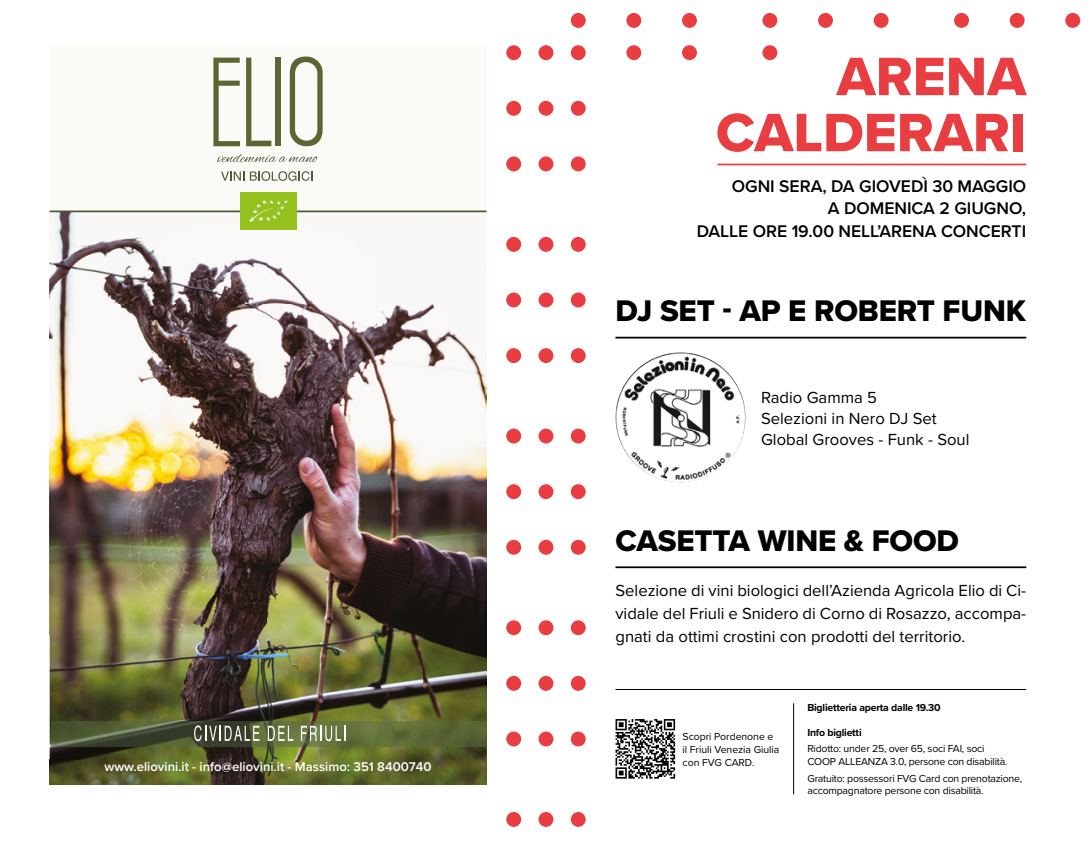
<style>
.page{position:relative;width:1092px;height:844px;background:#fff}
.page>*{position:absolute;margin:0;border:0;box-sizing:border-box;transform-origin:0 0}
.t1{font:56px/56px "Proxima Nova Extrabld";color:#e83e41;text-align:right}
.t2{font:30.97px "Proxima Nova Extrabld";letter-spacing:-.005em;color:#000}
.t3{font:600 17.5px/22.8px "Proxima Nova";color:#000;text-align:right}
.t4{font:16.62px/21px "Proxima Nova";color:#000}
.t5{font:600 13.12px "Proxima Nova";color:#fff}
.t6{font:10.5px/12.6px "Proxima Nova";letter-spacing:-.02em;color:#000}
.t7{font:700 10.5px "Proxima Nova";letter-spacing:-.02em;color:#000}
</style>
<div class="page">
<div style="left:50px;top:45px;width:436px;height:739px;background:#fbfaf7"></div>
<img style="left:50px;top:759px;width:436px;height:25px">
<img style="left:50px;top:212px;width:436px;height:422px">
<img style="left:50px;top:634px;width:124px;height:94px">
<img style="left:174px;top:634px;width:312px;height:87px">
<img style="left:50px;top:728px;width:15px;height:31px">
<img style="left:65px;top:746px;width:421px;height:13px">
<img style="left:51px;top:721px;width:435px;height:25px">
<svg style="left:194px;top:725px;width:65px;height:16px"></svg>
<svg style="left:268px;top:725px;width:25px;height:15px"></svg>
<svg style="left:301px;top:725px;width:44px;height:16px"></svg>
<svg style="left:213px;top:58px;width:27px;height:88px"></svg>
<svg style="left:246px;top:58px;width:25px;height:88px"></svg>
<div style="left:275px;top:58px;width:5px;height:88px;background:#5d6533"></div>
<svg style="left:290px;top:56px;width:32px;height:90px"></svg>
<svg style="left:217px;top:154px;width:101px;height:8px"></svg>
<svg style="left:221px;top:171px;width:23px;height:9px"></svg>
<svg style="left:250px;top:171px;width:63px;height:10px"></svg>
<hr style="left:50px;top:210px;width:436px;height:2px;background:#4c5937">
<div style="left:240px;top:193px;width:56px;height:37px;background:#95c11f"></div>
<svg style="left:249px;top:200px;width:39px;height:22px"></svg>
<hr style="left:793px;top:703px;width:1px;height:91px;background:#000">
<hr style="left:717px;top:163px;width:309px;height:2px;background:#e83e41">
<hr style="left:615px;top:336px;width:411px;height:2px;background:#000">
<img style="left:615px;top:352px;width:130px;height:130px;border-radius:65px">
<hr style="left:615px;top:566px;width:411px;height:2px;background:#000">
<hr style="left:615px;top:688px;width:411px;height:1px;background:#000">
<div style="left:570px;top:292px;width:15px;height:15px;background:#e83e41;border-radius:50%"></div>
<div style="left:570px;top:348px;width:15px;height:15px;background:#e83e41;border-radius:50%"></div>
<div style="left:570px;top:237px;width:15px;height:15px;background:#e83e41;border-radius:50%"></div>
<div style="left:570px;top:484px;width:15px;height:15px;background:#e83e41;border-radius:50%"></div>
<div style="left:570px;top:539px;width:15px;height:15px;background:#e83e41;border-radius:50%"></div>
<div style="left:570px;top:428px;width:15px;height:15px;background:#e83e41;border-radius:50%"></div>
<div style="left:538px;top:292px;width:15px;height:15px;background:#e83e41;border-radius:50%"></div>
<div style="left:538px;top:348px;width:15px;height:15px;background:#e83e41;border-radius:50%"></div>
<div style="left:538px;top:237px;width:15px;height:15px;background:#e83e41;border-radius:50%"></div>
<div style="left:506px;top:292px;width:15px;height:15px;background:#e83e41;border-radius:50%"></div>
<div style="left:506px;top:348px;width:15px;height:15px;background:#e83e41;border-radius:50%"></div>
<div style="left:506px;top:237px;width:15px;height:15px;background:#e83e41;border-radius:50%"></div>
<div style="left:538px;top:484px;width:15px;height:15px;background:#e83e41;border-radius:50%"></div>
<div style="left:538px;top:539px;width:15px;height:15px;background:#e83e41;border-radius:50%"></div>
<div style="left:538px;top:428px;width:15px;height:15px;background:#e83e41;border-radius:50%"></div>
<div style="left:506px;top:484px;width:15px;height:15px;background:#e83e41;border-radius:50%"></div>
<div style="left:506px;top:539px;width:15px;height:15px;background:#e83e41;border-radius:50%"></div>
<div style="left:506px;top:428px;width:15px;height:15px;background:#e83e41;border-radius:50%"></div>
<div style="left:570px;top:675px;width:15px;height:15px;background:#e83e41;border-radius:50%"></div>
<div style="left:570px;top:731px;width:15px;height:15px;background:#e83e41;border-radius:50%"></div>
<div style="left:570px;top:620px;width:15px;height:15px;background:#e83e41;border-radius:50%"></div>
<div style="left:538px;top:675px;width:15px;height:15px;background:#e83e41;border-radius:50%"></div>
<div style="left:538px;top:731px;width:15px;height:15px;background:#e83e41;border-radius:50%"></div>
<div style="left:538px;top:620px;width:15px;height:15px;background:#e83e41;border-radius:50%"></div>
<div style="left:506px;top:675px;width:15px;height:15px;background:#e83e41;border-radius:50%"></div>
<div style="left:506px;top:731px;width:15px;height:15px;background:#e83e41;border-radius:50%"></div>
<div style="left:506px;top:620px;width:15px;height:15px;background:#e83e41;border-radius:50%"></div>
<div style="left:570px;top:811px;width:15px;height:15px;background:#e83e41;border-radius:50%"></div>
<div style="left:538px;top:811px;width:15px;height:15px;background:#e83e41;border-radius:50%"></div>
<div style="left:506px;top:811px;width:15px;height:15px;background:#e83e41;border-radius:50%"></div>
<div style="left:570px;top:101px;width:15px;height:15px;background:#e83e41;border-radius:50%"></div>
<div style="left:570px;top:156px;width:15px;height:15px;background:#e83e41;border-radius:50%"></div>
<div style="left:570px;top:45px;width:15px;height:15px;background:#e83e41;border-radius:50%"></div>
<div style="left:538px;top:101px;width:15px;height:15px;background:#e83e41;border-radius:50%"></div>
<div style="left:538px;top:156px;width:15px;height:15px;background:#e83e41;border-radius:50%"></div>
<div style="left:538px;top:45px;width:15px;height:15px;background:#e83e41;border-radius:50%"></div>
<div style="left:506px;top:101px;width:15px;height:15px;background:#e83e41;border-radius:50%"></div>
<div style="left:506px;top:156px;width:15px;height:15px;background:#e83e41;border-radius:50%"></div>
<div style="left:506px;top:45px;width:15px;height:15px;background:#e83e41;border-radius:50%"></div>
<div style="left:626px;top:45px;width:15px;height:15px;background:#e83e41;border-radius:50%"></div>
<div style="left:682px;top:45px;width:15px;height:15px;background:#e83e41;border-radius:50%"></div>
<div style="left:626px;top:13px;width:15px;height:15px;background:#e83e41;border-radius:50%"></div>
<div style="left:570px;top:13px;width:15px;height:15px;background:#e83e41;border-radius:50%"></div>
<div style="left:682px;top:13px;width:15px;height:15px;background:#e83e41;border-radius:50%"></div>
<div style="left:1009px;top:13px;width:15px;height:15px;background:#e83e41;border-radius:50%"></div>
<div style="left:954px;top:13px;width:14px;height:15px;background:#e83e41;border-radius:50%"></div>
<div style="left:1065px;top:13px;width:15px;height:15px;background:#e83e41;border-radius:50%"></div>
<div style="left:818px;top:13px;width:14px;height:15px;background:#e83e41;border-radius:50%"></div>
<div style="left:762px;top:13px;width:15px;height:15px;background:#e83e41;border-radius:50%"></div>
<div style="left:762px;top:45px;width:15px;height:15px;background:#e83e41;border-radius:50%"></div>
<div style="left:873px;top:13px;width:15px;height:15px;background:#e83e41;border-radius:50%"></div>
<svg style="left:615px;top:719px;width:60px;height:59px"></svg>
<p class="t5" style="left:104px;top:756px;width:328px">www.eliovini.it - info@eliovini.it - Massimo: 351 8400740</p>
<h1 class="t1" style="left:716px;top:48px;width:312px">ARENA<br>CALDERARI</h1>
<p class="t3" style="left:696px;top:174px;width:331px">OGNI SERA, DA GIOVEDÌ 30 MAGGIO<br>A DOMENICA 2 GIUGNO,<br>DALLE ORE 19.00 NELL’ARENA CONCERTI</p>
<h2 class="t2" style="left:615px;top:287px;width:412px">DJ SET - AP E ROBERT FUNK</h2>
<p class="t4" style="left:761px;top:386px;width:210px">Radio Gamma 5<br>Selezioni in Nero DJ Set<br>Global Grooves - Funk - Soul</p>
<h2 class="t2" style="left:615px;top:517px;width:345px">CASETTA WINE &amp; FOOD</h2>
<p class="t4" style="left:615px;top:578px;width:412px;line-height:22.8px;text-align:justify">Selezione di vini biologici dell’Azienda Agricola Elio di Ci&shy;vidale del Friuli e Snidero di Corno di Rosazzo, accompa&shy;gnati da ottimi crostini con prodotti del territorio.</p>
<p class="t6" style="left:682px;top:730px;width:98px">Scopri Pordenone e il Friuli Venezia Giulia con FVG CARD.</p>
<p class="t7" style="left:807px;top:699px;width:135px">Biglietteria aperta dalle 19.30</p>
<p class="t7" style="left:807px;top:724px;width:56px">Info biglietti</p>
<p class="t6" style="left:807px;top:742px;width:201px">Ridotto: under 25, over 65, soci FAI, soci<br>COOP ALLEANZA 3.0, persone con disabilità.</p>
<p class="t6" style="left:807px;top:771px;width:216px">Gratuito: possessori FVG Card con prenotazione, accompagnatore persone con disabilità.</p>
</div>
